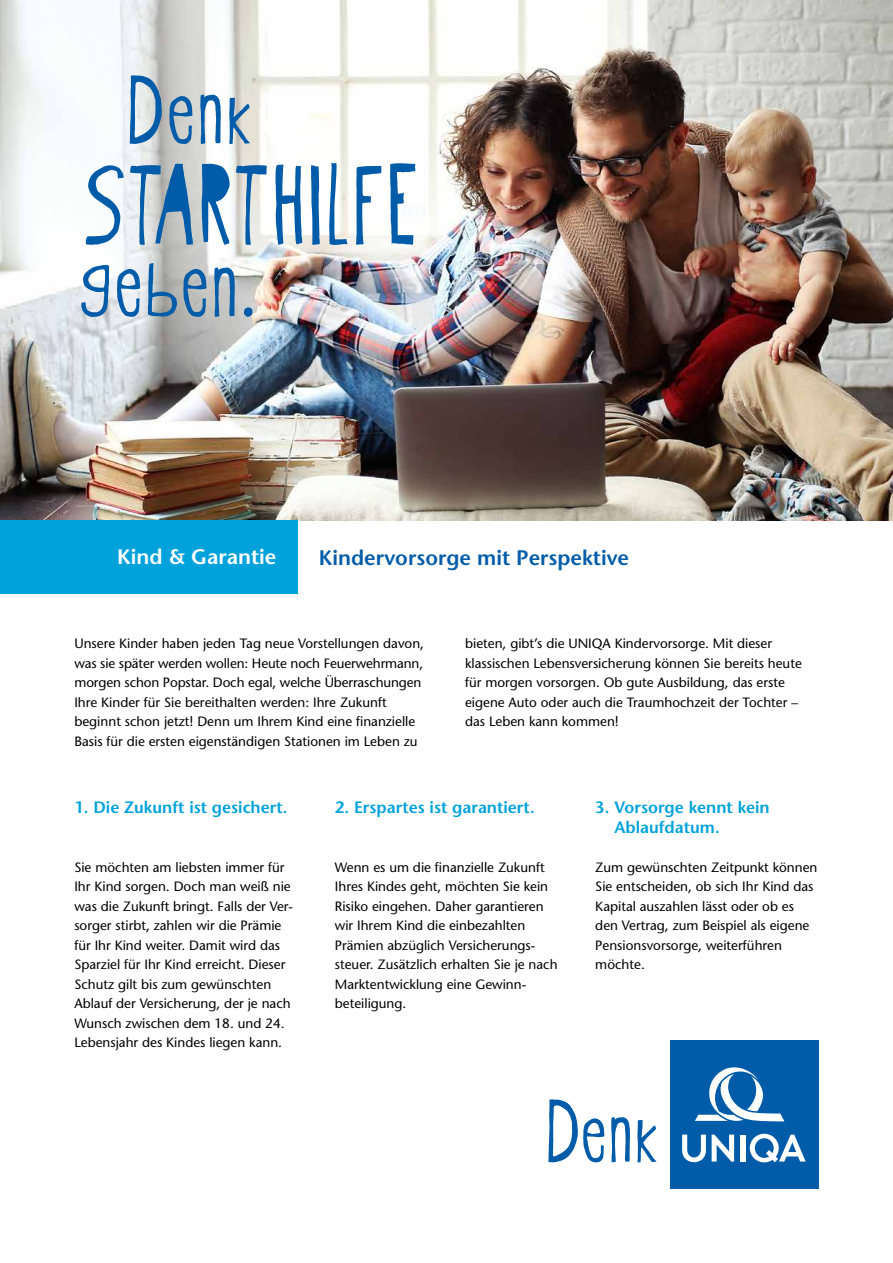
<style>
.page{position:relative;width:893px;height:1263px;background:#fff}
.page>*{position:absolute;margin:0;border:0;box-sizing:border-box;transform-origin:0 0}
.t1{font:126.6px "Oyster Stencil CEE";letter-spacing:.03em;color:#005ca9}
.t2{font:108.15px "Oyster CEE";letter-spacing:.03em;color:#005ca9}
.t3{font:600 21px "Stone Sans";color:#005ca9}
.t4{font:600 21px "Stone Sans";color:#fff}
.t5{font:600 16.5px/19.5px "Stone Sans";color:#00a2db}
.t6{font:13.5px/19.5px "Stone Sans";color:#000}
</style>
<div class="page">
<img style="left:0;top:0;width:893px;height:520px">
<div style="left:0;top:520px;width:298px;height:74px;background:#00a2db"></div>
<div style="left:670px;top:1040px;width:149px;height:148px;background:#005ca9"></div>
<svg style="left:682px;top:1134px;width:24px;height:28px"></svg>
<svg style="left:712px;top:1134px;width:22px;height:27px"></svg>
<div style="left:740px;top:1134px;width:5px;height:27px;background:#fff"></div>
<svg style="left:750px;top:1134px;width:56px;height:28px"></svg>
<svg style="left:695px;top:1067px;width:89px;height:54px"></svg>
<svg style="left:548px;top:1099px;width:56px;height:63px"></svg>
<svg style="left:611px;top:1117px;width:19px;height:45px"></svg>
<svg style="left:637px;top:1120px;width:19px;height:42px"></svg>
<h2 class="t2" style="left:128px;top:57px;width:126px">Denk</h2>
<h1 class="t1" style="left:84px;top:142px;width:335px">STARTHILFE</h1>
<h2 class="t2" style="left:80px;top:229px;width:177px">geben.</h2>
<h3 class="t4" style="left:117px;top:544px;width:161px">Kind &amp; Garantie</h3>
<h3 class="t3" style="left:319px;top:545px;width:312px">Kindervorsorge mit Perspektive</h3>
<p class="t6" style="left:74px;top:634px;width:351px">Unsere Kinder haben jeden Tag neue Vorstellungen davon, was sie später werden wollen: Heute noch Feuerwehrmann, morgen schon Popstar. Doch egal, welche Überraschungen Ihre Kinder für Sie bereithalten werden: Ihre Zukunft beginnt schon jetzt! Denn um Ihrem Kind eine finanzielle Basis für die ersten eigenständigen Stationen im Leben zu</p>
<p class="t6" style="left:465px;top:634px;width:338px">bieten, gibt’s die UNIQA Kindervorsorge. Mit dieser klassischen Lebensversicherung können Sie bereits heute für morgen vorsorgen. Ob gute Ausbildung, das erste eigene Auto oder auch die Traumhochzeit der Tochter – das Leben kann kommen!</p>
<p class="t5" style="left:74px;top:797px;width:215px">1. Die Zukunft ist gesichert.</p>
<p class="t6" style="left:74px;top:857px;width:220px">Sie möchten am liebsten immer für Ihr Kind sorgen. Doch man weiß nie was die Zukunft bringt. Falls der Ver&shy;sorger stirbt, zahlen wir die Prämie für Ihr Kind weiter. Damit wird das Sparziel für Ihr Kind erreicht. Dieser Schutz gilt bis zum gewünschten Ablauf der Versicherung, der je nach Wunsch zwischen dem 18. und 24.<br>Lebensjahr des Kindes liegen kann.</p>
<p class="t5" style="left:335px;top:797px;width:201px">2. Erspartes ist garantiert.</p>
<p class="t6" style="left:335px;top:857px;width:224px">Wenn es um die finanzielle Zukunft<br>Ihres Kindes geht, möchten Sie kein<br>Risiko eingehen. Daher garantieren wir Ihrem Kind die einbezahlten<br>Prämien abzüglich Versicherungs&shy;steuer. Zusätzlich erhalten Sie je nach<br>Marktentwicklung eine Gewinn&shy;beteiligung.</p>
<p class="t5" style="left:614px;top:797px;width:157px;text-indent:-19px">3. Vorsorge kennt kein<br>Ablaufdatum.</p>
<p class="t6" style="left:595px;top:857px;width:224px">Zum gewünschten Zeitpunkt können<br>Sie entscheiden, ob sich Ihr Kind das<br>Kapital auszahlen lässt oder ob es den Vertrag, zum Beispiel als eigene<br>Pensionsvorsorge, weiterführen möchte.</p>
</div>
